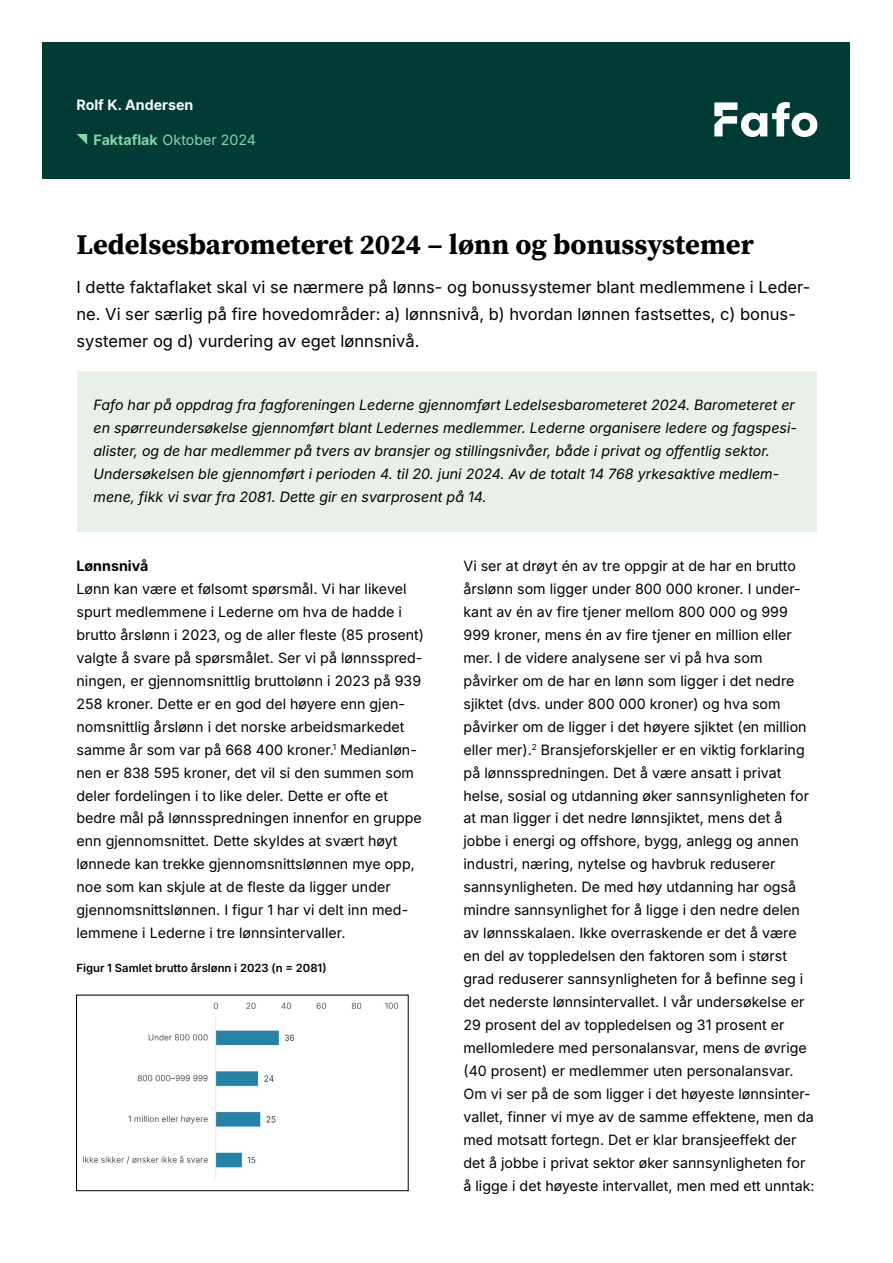
<style>
.page{position:relative;width:893px;height:1263px;background:#fff}
.page>*{position:absolute;margin:0;border:0;box-sizing:border-box;transform-origin:0 0}
.t1{font:700 28.5px "Source Serif Pro";color:#000}
.t2{font:16.5px/27px "Inter";color:#000}
.t3{font:14.25px/23px "Inter";color:#000}
.t4{font:italic 14.25px/23px "Inter";color:#000}
.t5{font:14.25px "Inter";color:#81d6aa}
.t6{font:700 14.25px "Inter";color:#fff}
.t7{font:700 14.25px "Inter";color:#000}
.t8{font:600 11.25px "Inter";color:#000}
.s1{font-weight:700}
</style>
<div class="page">
<div style="left:43px;top:43px;width:807px;height:136px;background:#003b36"></div>
<svg style="left:714px;top:102px;width:103px;height:35px"></svg>
<svg style="left:77px;top:134px;width:10px;height:11px"></svg>
<div style="left:77px;top:371px;width:739px;height:160px;background:#e7f1e8"></div>
<img style="left:82px;top:1002px;width:317px;height:178px">
<div style="left:76px;top:995px;width:332px;height:196px;border:1px solid #000"></div>
<p class="t6" style="left:77px;top:94px;width:118px">Rolf K. Andersen</p>
<p class="t5" style="left:94px;top:129px;width:164px"><span class="s1">Faktaflak</span> Oktober 2024</p>
<h1 class="t1" style="left:77px;top:224px;width:679px">Ledelsesbarometeret 2024 – lønn og bonussystemer</h1>
<p class="t2" style="left:77px;top:273px;width:735px">I dette faktaflaket skal vi se nærmere på lønns- og bonussystemer blant medlemmene i Leder&shy;ne. Vi ser særlig på fire hovedområder: a) lønnsnivå, b) hvordan lønnen fastsettes, c) bonus&shy;systemer og d) vurdering av eget lønnsnivå.</p>
<p class="t4" style="left:94px;top:393px;width:705px">Fafo har på oppdrag fra fagforeningen Lederne gjennomført Ledelsesbarometeret 2024. Barometeret er en spørreundersøkelse gjennomført blant Ledernes medlemmer. Lederne organisere ledere og fagspesi&shy;alister, og de har medlemmer på tvers av bransjer og stillingsnivåer, både i privat og offentlig sektor.<br>Undersøkelsen ble gjennomført i perioden 4. til 20. juni 2024. Av de totalt 14 768 yrkesaktive medlem&shy;mene, fikk vi svar fra 2081. Dette gir en svarprosent på 14.</p>
<p class="t7" style="left:77px;top:555px;width:73px">Lønnsnivå</p>
<p class="t3" style="left:77px;top:577px;width:349px">Lønn kan være et følsomt spørsmål. Vi har likevel spurt medlemmene i Lederne om hva de hadde i brutto årslønn i 2023, og de aller fleste (85 prosent) valgte å svare på spørsmålet. Ser vi på lønnsspred&shy;ningen, er gjennomsnittlig bruttolønn i 2023 på 939<br>258 kroner. Dette er en god del høyere enn gjen&shy;nomsnittlig årslønn i det norske arbeidsmarkedet samme år som var på 668 400 kroner.<sup>1</sup> Medianløn&shy;nen er 838 595 kroner, det vil si den summen som deler fordelingen i to like deler. Dette er ofte et bedre mål på lønnsspredningen innenfor en gruppe enn gjennomsnittet. Dette skyldes at svært høyt lønnede kan trekke gjennomsnittslønnen mye opp, noe som kan skjule at de fleste da ligger under gjennomsnittslønnen. I figur 1 har vi delt inn med&shy;lemmene i Lederne i tre lønnsintervaller.</p>
<p class="t8" style="left:77px;top:959px;width:251px">Figur 1 Samlet brutto årslønn i 2023 (n = 2081)</p>
<p class="t3" style="left:463px;top:554px;width:353px">Vi ser at drøyt én av tre oppgir at de har en brutto årslønn som ligger under 800 000 kroner. I under&shy;kant av én av fire tjener mellom 800 000 og 999<br>999 kroner, mens én av fire tjener en million eller mer. I de videre analysene ser vi på hva som påvirker om de har en lønn som ligger i det nedre sjiktet (dvs. under 800 000 kroner) og hva som påvirker om de ligger i det høyere sjiktet (en million eller mer).<sup>2</sup> Bransjeforskjeller er en viktig forklaring på lønnsspredningen. Det å være ansatt i privat helse, sosial og utdanning øker sannsynligheten for at man ligger i det nedre lønnsjiktet, mens det å jobbe i energi og offshore, bygg, anlegg og annen industri, næring, nytelse og havbruk reduserer sannsynligheten. De med høy utdanning har også mindre sannsynlighet for å ligge i den nedre delen av lønnsskalaen. Ikke overraskende er det å være en del av toppledelsen den faktoren som i størst grad reduserer sannsynligheten for å befinne seg i det nederste lønnsintervallet. I vår undersøkelse er 29 prosent del av toppledelsen og 31 prosent er mellomledere med personalansvar, mens de øvrige (40 prosent) er medlemmer uten personalansvar.<br>Om vi ser på de som ligger i det høyeste lønnsinter&shy;vallet, finner vi mye av de samme effektene, men da med motsatt fortegn. Det er klar bransjeeffekt der det å jobbe i privat sektor øker sannsynligheten for å ligge i det høyeste intervallet, men med ett unntak:</p>
</div>
